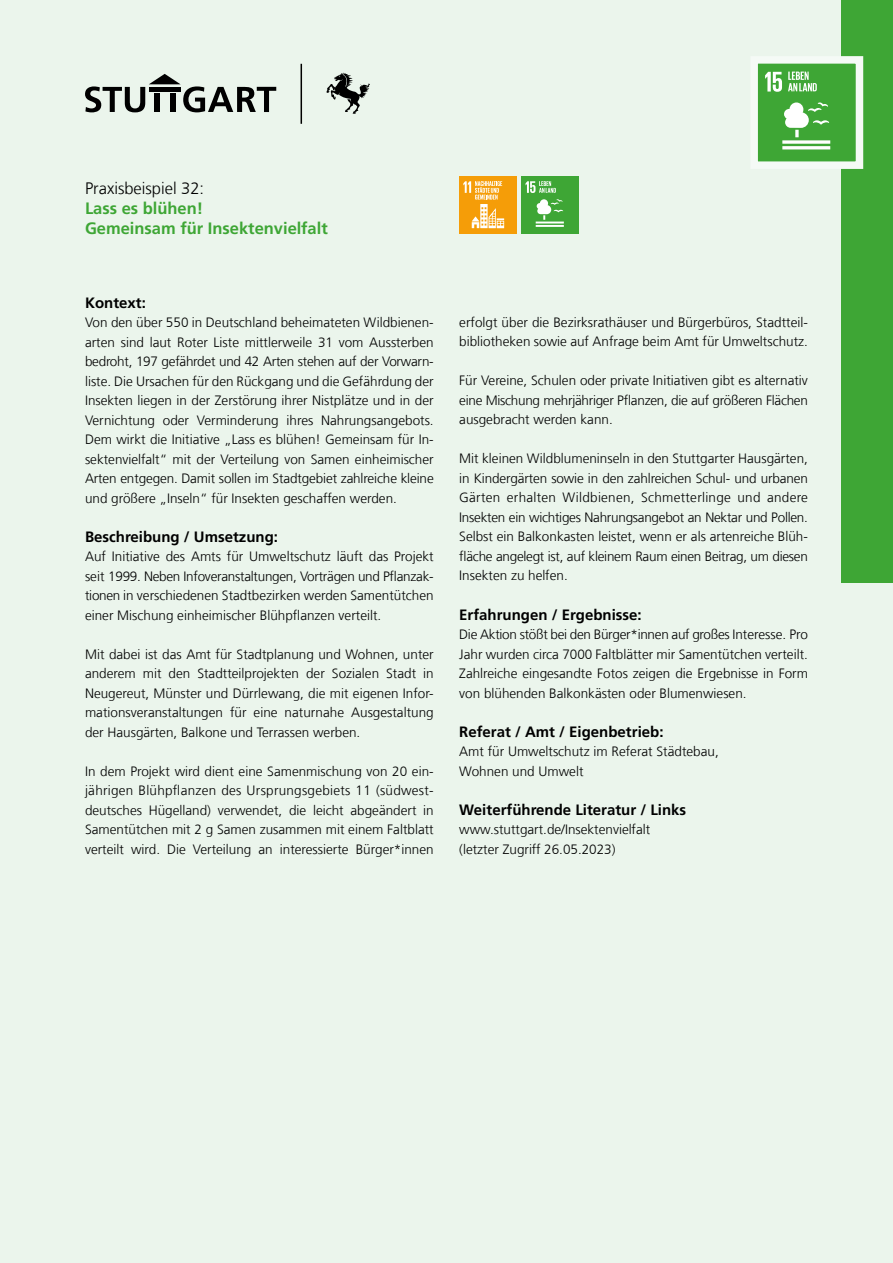
<style>
.page{position:relative;width:893px;height:1263px;background:#ebf5ec}
.page>*{position:absolute;margin:0;border:0;box-sizing:border-box;transform-origin:0 0}
.t1{font:700 16.5px/19.8px "Frutiger LT Com";color:#3ea635}
.t2{font:700 15px "Frutiger LT Com";color:#000}
.Fliesstext_Block_9_13{font:300 13.5px/19.5px "Frutiger LT Com";color:#000;text-align:justify}
.s1{font-weight:300;color:#000}
</style>
<div class="page">
<svg style="left:85px;top:74px;width:191px;height:38px"></svg>
<svg style="left:326px;top:72px;width:44px;height:42px"></svg>
<hr style="left:301px;top:64px;width:1px;height:60px;background:#000">
<div style="left:842px;top:0;width:51px;height:583px;background:#3ea635"></div>
<svg style="left:758px;top:52px;width:106px;height:121px"></svg>
<div style="left:459px;top:176px;width:58px;height:58px;background:#f59d08"></div>
<svg style="left:463px;top:181px;width:41px;height:47px"></svg>
<div style="left:521px;top:176px;width:58px;height:58px;background:#3ea635"></div>
<hr style="left:536px;top:225px;width:28px;height:2px;background:#fff">
<svg style="left:536px;top:199px;width:28px;height:24px"></svg>
<svg style="left:526px;top:181px;width:30px;height:12px"></svg>
<h1 class="t1" style="left:85px;top:179px;width:244px"><span class="s1">Praxisbeispiel 32:<br></span>Lass es blühen!<br>Gemeinsam für Insektenvielfalt</h1>
<h2 class="t2" style="left:85px;top:294px;width:62px">Kontext:</h2>
<p class="Fliesstext_Block_9_13" style="left:85px;top:313px;width:350px">Von den über 550 in Deutschland beheimateten Wildbienen&shy;arten sind laut Roter Liste mittlerweile 31 vom Aussterben bedroht, 197 gefährdet und 42 Arten stehen auf der Vorwarn&shy;liste. Die Ursachen für den Rückgang und die Gefährdung der Insekten liegen in der Zerstörung ihrer Nistplätze und in der Vernichtung oder Verminderung ihres Nahrungsangebots.<br>Dem wirkt die Initiative „Lass es blühen! Gemeinsam für In&shy;sektenvielfalt“ mit der Verteilung von Samen einheimischer Arten entgegen. Damit sollen im Stadtgebiet zahlreiche kleine und größere „Inseln“ für Insekten geschaffen werden.</p>
<h2 class="t2" style="left:85px;top:528px;width:195px">Beschreibung / Umsetzung:</h2>
<p class="Fliesstext_Block_9_13" style="left:85px;top:547px;width:350px">Auf Initiative des Amts für Umweltschutz läuft das Projekt seit 1999. Neben Infoveranstaltungen, Vorträgen und Pflanzak&shy;tionen in verschiedenen Stadtbezirken werden Samentütchen einer Mischung einheimischer Blühpflanzen verteilt.</p>
<p class="Fliesstext_Block_9_13" style="left:85px;top:644px;width:350px">Mit dabei ist das Amt für Stadtplanung und Wohnen, unter anderem mit den Stadtteilprojekten der Sozialen Stadt in Neugereut, Münster und Dürrlewang, die mit eigenen Infor&shy;mationsveranstaltungen für eine naturnahe Ausgestaltung der Hausgärten, Balkone und Terrassen werben.</p>
<p class="Fliesstext_Block_9_13" style="left:85px;top:761px;width:350px">In dem Projekt wird dient eine Samenmischung von 20 ein&shy;jährigen Blühpflanzen des Ursprungsgebiets 11 (südwest&shy;deutsches Hügelland) verwendet, die leicht abgeändert in Samentütchen mit 2 g Samen zusammen mit einem Faltblatt verteilt wird. Die Verteilung an interessierte Bürger*innen</p>
<p class="Fliesstext_Block_9_13" style="left:459px;top:313px;width:350px">erfolgt über die Bezirksrathäuser und Bürgerbüros, Stadtteil&shy;bibliotheken sowie auf Anfrage beim Amt für Umweltschutz.</p>
<p class="Fliesstext_Block_9_13" style="left:459px;top:371px;width:350px">Für Vereine, Schulen oder private Initiativen gibt es alternativ eine Mischung mehrjähriger Pflanzen, die auf größeren Flächen ausgebracht werden kann.</p>
<p class="Fliesstext_Block_9_13" style="left:459px;top:449px;width:350px">Mit kleinen Wildblumeninseln in den Stuttgarter Hausgärten, in Kindergärten sowie in den zahlreichen Schul- und urbanen Gärten erhalten Wildbienen, Schmetterlinge und andere Insekten ein wichtiges Nahrungsangebot an Nektar und Pollen.<br>Selbst ein Balkonkasten leistet, wenn er als artenreiche Blüh&shy;fläche angelegt ist, auf kleinem Raum einen Beitrag, um diesen Insekten zu helfen.</p>
<h2 class="t2" style="left:459px;top:606px;width:184px">Erfahrungen / Ergebnisse:</h2>
<p class="Fliesstext_Block_9_13" style="left:459px;top:625px;width:350px">Die Aktion stößt bei den Bürger*innen auf großes Interesse. Pro Jahr wurden circa 7000 Faltblätter mir Samentütchen verteilt.<br>Zahlreiche eingesandte Fotos zeigen die Ergebnisse in Form von blühenden Balkonkästen oder Blumenwiesen.</p>
<h2 class="t2" style="left:459px;top:723px;width:206px">Referat / Amt / Eigenbetrieb:</h2>
<p class="Fliesstext_Block_9_13" style="left:459px;top:742px;width:261px">Amt für Umweltschutz im Referat Städtebau,</p>
<p class="Fliesstext_Block_9_13" style="left:459px;top:761px;width:126px">Wohnen und Umwelt</p>
<h2 class="t2" style="left:459px;top:801px;width:229px">Weiterführende Literatur / Links</h2>
<p class="Fliesstext_Block_9_13" style="left:459px;top:820px;width:193px">www.stuttgart.de/Insektenvielfalt</p>
<p class="Fliesstext_Block_9_13" style="left:459px;top:839px;width:158px">(letzter Zugriff 26.05.2023)</p>
</div>
